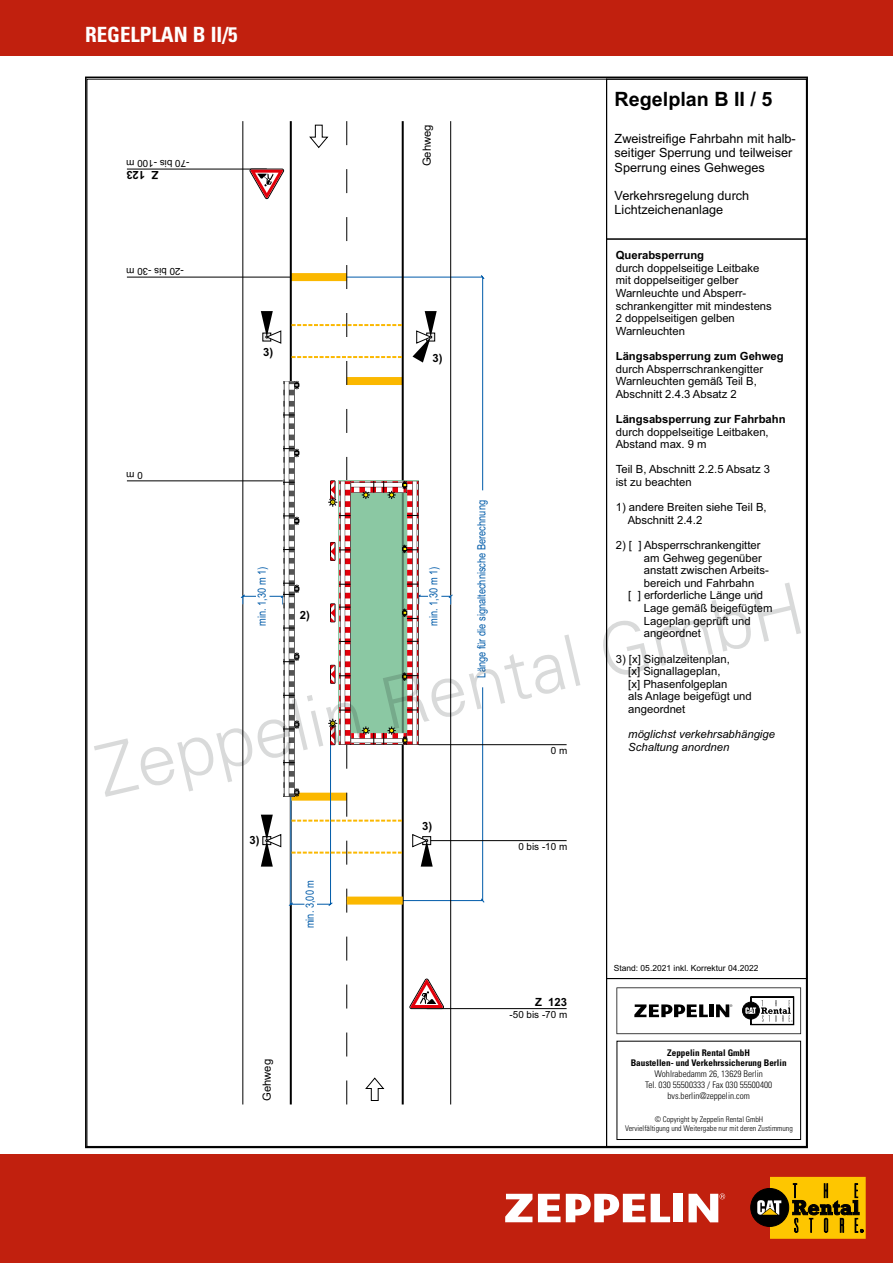
<style>
.page{position:relative;width:893px;height:1263px;background:#fff}
.page>*{position:absolute;margin:0;border:0;box-sizing:border-box;transform-origin:0 0}
.t1{font:300 72px "Univers LT";color:#d9dada}
.t2{font:700 condensed 21px "Univers LT";color:#fff}
.t3{font:700 19.8px "Arial";color:#000}
.t4{font:12.75px/14.1px "Arial";color:#000}
.t5{font:11.25px/12.6px "Arial";color:#000}
.t6{font:700 11.25px "Arial";color:#000}
.t7{font:11.25px "Arial";color:#005ba9;scale:.82 1}
.t8{font:italic 11.25px/12.6px "Arial";color:#000}
.t9{font:9.9px "Arial";color:#000}
.t10{font:300 condensed 9.15px/10.9px "Univers LT";color:#000;text-align:center}
.t11{font:700 condensed 9.15px/10.9px "Univers LT";color:#000;text-align:center}
.t12{font:8.4px "Arial";color:#000}
.t13{font:300 condensed 7.8px/9.4px "Univers LT";color:#000;text-align:center}
</style>
<div class="page">
<div style="left:0;top:1154px;width:893px;height:109px;background:#c1200e"></div>
<svg style="left:505px;top:1194px;width:27px;height:28px"></svg>
<svg style="left:688px;top:1193px;width:37px;height:29px"></svg>
<div style="left:673px;top:1194px;width:10px;height:28px;background:#fff"></div>
<svg style="left:651px;top:1194px;width:19px;height:28px"></svg>
<svg style="left:538px;top:1194px;width:107px;height:28px"></svg>
<div style="left:751px;top:1188px;width:38px;height:38px;background:#000;border-radius:50%"></div>
<div style="left:751px;top:1188px;width:38px;height:38px;border:1px solid #000;border-radius:50%"></div>
<svg style="left:757px;top:1177px;width:109px;height:62px"></svg>
<div style="left:0;top:0;width:893px;height:55px;background:#c1200e"></div>
<svg style="left:454px;top:275px;width:31px;height:628px"></svg>
<div style="left:477px;top:499px;width:12px;height:179px;background:#fff"></div>
<hr style="left:427px;top:1008px;width:140px;height:1px;background:#000">
<hr style="left:127px;top:169px;width:140px;height:1px;background:#000">
<hr style="left:427px;top:840px;width:140px;height:1px;background:#000">
<hr style="left:127px;top:277px;width:164px;height:1px;background:#000">
<hr style="left:127px;top:481px;width:156px;height:1px;background:#000">
<hr style="left:419px;top:744px;width:148px;height:1px;background:#000">
<svg style="left:240px;top:121px;width:214px;height:983px"></svg>
<svg style="left:606px;top:79px;width:201px;height:1068px"></svg>
<div style="left:617px;top:1041px;width:184px;height:99px;border:1px solid #000"></div>
<svg style="left:616px;top:987px;width:185px;height:47px"></svg>
<h2 class="t2" style="left:85px;top:22px;width:154px">REGELPLAN B II/5</h2>
<p class="t9" style="left:189px;top:167px;width:65px;rotate:-180deg">-70 bis -100 m</p>
<p class="t6" style="left:158px;top:179px;width:33px;rotate:-180deg">Z 123</p>
<p class="t5" style="left:421px;top:166px;width:44px;rotate:-90deg">Gehweg</p>
<h3 class="t3" style="left:615px;top:91px;width:159px">Regelplan B II / 5</h3>
<p class="t4" style="left:615px;top:133px;width:183px">Zweistreifige Fahrbahn mit halb&shy;seitiger Sperrung und teilweiser<br>Sperrung eines Gehweges</p>
<p class="t4" style="left:615px;top:190px;width:136px">Verkehrsregelung durch<br>Lichtzeichenanlage</p>
<p class="t6" style="left:616px;top:251px;width:90px">Querabsperrung</p>
<p class="t5" style="left:616px;top:263px;width:158px">durch doppelseitige Leitbake mit doppelseitiger gelber<br>Warnleuchte und Absperr&shy;schrankengitter mit mindestens<br>2 doppelseitigen gelben<br>Warnleuchten</p>
<p class="t6" style="left:616px;top:352px;width:169px">Längsabsperrung zum Gehweg</p>
<p class="t5" style="left:616px;top:363px;width:149px">durch Absperrschrankengitter<br>Warnleuchten gemäß Teil B,<br>Abschnitt 2.4.3 Absatz 2</p>
<p class="t6" style="left:616px;top:415px;width:171px">Längsabsperrung zur Fahrbahn</p>
<p class="t5" style="left:616px;top:426px;width:154px">durch doppelseitige Leitbaken,<br>Abstand max. 9 m</p>
<p class="t5" style="left:616px;top:464px;width:156px">Teil B, Abschnitt 2.2.5 Absatz 3 ist zu beachten</p>
<p class="t5" style="left:628px;top:502px;width:140px;text-indent:-12px">1) andere Breiten siehe Teil B,<br>Abschnitt 2.4.2</p>
<p class="t5" style="left:616px;top:540px;width:146px">2) [ ] Absperrschrankengitter</p>
<p class="t5" style="left:644px;top:552px;width:119px">am Gehweg gegenüber</p>
<p class="t5" style="left:644px;top:565px;width:126px">anstatt zwischen Arbeits-</p>
<p class="t5" style="left:644px;top:578px;width:112px">bereich und Fahrbahn</p>
<p class="t5" style="left:628px;top:590px;width:136px">[ ] erforderliche Länge und</p>
<p class="t5" style="left:644px;top:603px;width:130px">Lage gemäß beigefügtem</p>
<p class="t5" style="left:644px;top:615px;width:108px">Lageplan geprüft und</p>
<p class="t5" style="left:644px;top:628px;width:59px">angeordnet</p>
<p class="t5" style="left:628px;top:653px;width:125px;text-indent:-13px">3) [x] Signalzeitenplan,<br>[x] Signallageplan,<br>[x] Phasenfolgeplan<br>als Anlage beigefügt und angeordnet</p>
<p class="t8" style="left:628px;top:729px;width:148px">möglichst verkehrsabhängige<br>Schaltung anordnen</p>
<p class="t9" style="left:184px;top:275px;width:59px;rotate:-180deg">-20 bis -30 m</p>
<p class="t6" style="left:263px;top:348px;width:12px">3)</p>
<p class="t6" style="left:433px;top:354px;width:12px">3)</p>
<p class="t9" style="left:143px;top:479px;width:18px;rotate:-180deg">0 m</p>
<p class="t7" style="left:477px;top:677px;width:218px;rotate:-90deg">Länge für die signaltechnische Berechnung</p>
<p class="t7" style="left:258px;top:626px;width:73px;rotate:-90deg">min. 1,30 m 1)</p>
<p class="t7" style="left:429px;top:626px;width:73px;rotate:-90deg">min. 1,30 m 1)</p>
<h1 class="t1" style="left:87px;top:729px;width:726px;rotate:-13deg">Zeppelin Rental GmbH</h1>
<p class="t6" style="left:300px;top:611px;width:12px">2)</p>
<p class="t9" style="left:551px;top:746px;width:18px">0 m</p>
<p class="t6" style="left:250px;top:836px;width:12px">3)</p>
<p class="t7" style="left:306px;top:928px;width:60px;rotate:-90deg">min. 3,00 m</p>
<p class="t5" style="left:262px;top:1101px;width:44px;rotate:-90deg">Gehweg</p>
<p class="t6" style="left:422px;top:822px;width:12px">3)</p>
<p class="t9" style="left:518px;top:842px;width:50px">0 bis -10 m</p>
<p class="t6" style="left:535px;top:998px;width:33px">Z 123</p>
<p class="t9" style="left:510px;top:1010px;width:59px">-50 bis -70 m</p>
<p class="t12" style="left:614px;top:964px;width:146px">Stand: 05.2021 inkl. Korrektur 04.2022</p>
<p class="t11" style="left:631px;top:1047px;width:157px">Zeppelin Rental GmbH<br>Baustellen- und Verkehrssicherung Berlin</p>
<p class="t10" style="left:645px;top:1069px;width:129px">Wohlrabedamm 26, 13629 Berlin<br>Tel. 030 55500333 / Fax 030 55500400 bvs.berlin@zeppelin.com</p>
<p class="t13" style="left:625px;top:1114px;width:169px">© Copyright by Zeppelin Rental GmbH<br>Vervielfältigung und Weitergabe nur mit deren Zustimmung</p>
</div>
